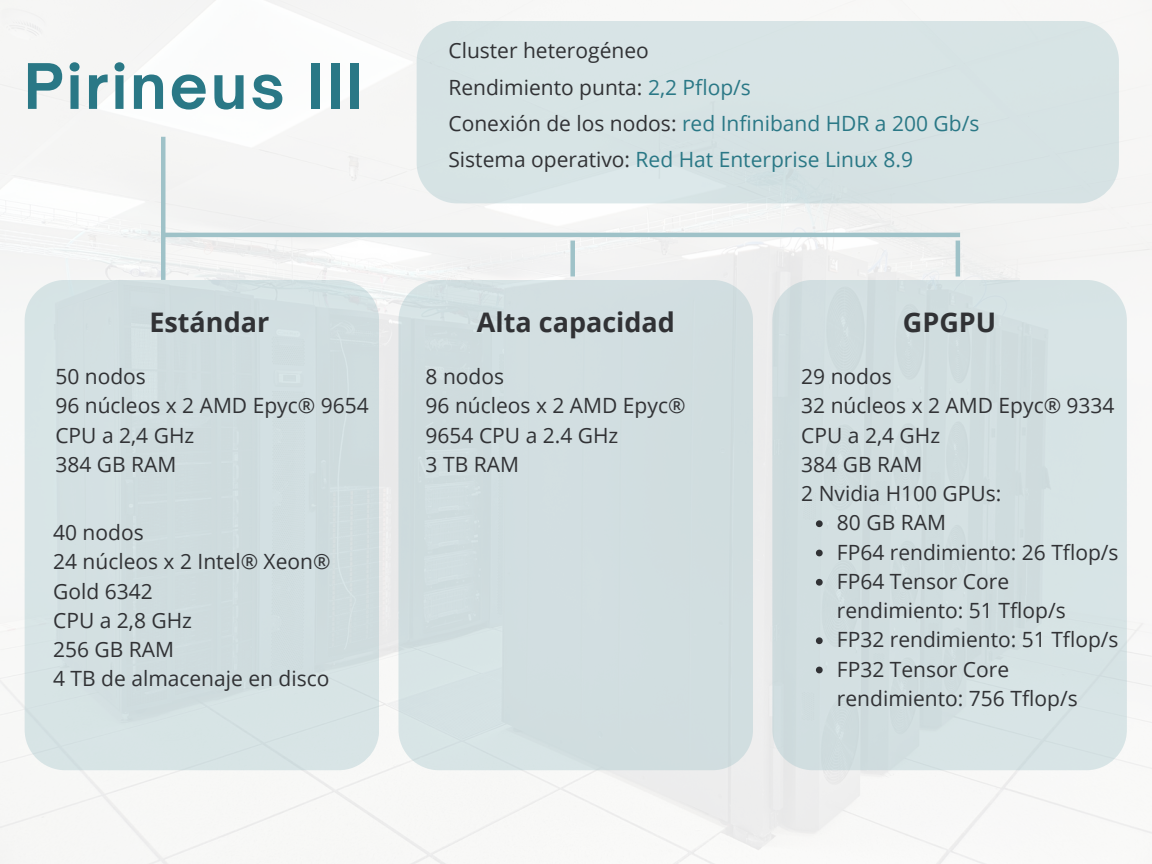
<style>
.page{position:relative;width:1152px;height:864px;background:#fff}
.page>*{position:absolute;margin:0;border:0;box-sizing:border-box;transform-origin:0 0}
.t1{font:700 60px "Open Sauce One";letter-spacing:.05em;color:#2a7886}
.t2{font:700 27px "Open Sans";color:#313235}
.t3{font:21px/29.2px "Open Sans";color:#313235}
.t4{font:21px "Open Sans";color:#2a7886}
.s1{color:#2a7886}
.s2{color:#313235}
</style>
<div class="page">
<div style="left:417px;top:21px;width:702px;height:182px;background:#d7e4e5"></div>
<hr style="left:161px;top:137px;width:4px;height:143px;background:#9fc2c8">
<div style="left:25px;top:280px;width:354px;height:490px;background:#d1dee1"></div>
<div style="left:398px;top:280px;width:355px;height:490px;background:#d1dee0"></div>
<div style="left:772px;top:280px;width:355px;height:490px;background:#d2dee1"></div>
<svg style="left:816px;top:520px;width:7px;height:7px"></svg>
<svg style="left:816px;top:550px;width:7px;height:6px"></svg>
<svg style="left:816px;top:579px;width:7px;height:7px"></svg>
<svg style="left:816px;top:637px;width:7px;height:7px"></svg>
<svg style="left:816px;top:667px;width:7px;height:6px"></svg>
<hr style="left:163px;top:233px;width:797px;height:4px;background:#9fc2c8">
<div style="left:570px;top:241px;width:5px;height:36px;background:#9fc2c8"></div>
<hr style="left:956px;top:241px;width:4px;height:36px;background:#9fc2c8">
<p class="t1" style="left:24px;top:49px;width:341px">Pirineus III</p>
<p class="t3" style="left:448px;top:36px;width:202px">Cluster heterogéneo</p>
<p class="t3" style="left:448px;top:72px;width:304px">Rendimiento punta: <span class="s1">2,2 Pflop/s</span></p>
<p class="t4" style="left:448px;top:109px;width:532px"><span class="s2">Conexión de los nodos:</span> red Infiniband HDR a 200 Gb/s</p>
<p class="t4" style="left:448px;top:145px;width:466px"><span class="s2">Sistema operativo:</span> Red Hat Enterprise Linux 8.9</p>
<p class="t2" style="left:149px;top:303px;width:121px">Estándar</p>
<p class="t2" style="left:477px;top:303px;width:199px">Alta capacidad</p>
<p class="t2" style="left:903px;top:303px;width:95px">GPGPU</p>
<h1 class="t3" style="left:55px;top:361px;width:92px">50 nodos</h1>
<p class="t3" style="left:55px;top:391px;width:315px">96 núcleos x 2 AMD Epyc® 9654</p>
<p class="t3" style="left:55px;top:420px;width:140px">CPU a 2,4 GHz</p>
<p class="t3" style="left:55px;top:449px;width:122px">384 GB RAM</p>
<p class="t3" style="left:53px;top:517px;width:92px">40 nodos</p>
<h3 class="t3" style="left:53px;top:547px;width:279px">24 núcleos x 2 Intel® Xeon®<br>Gold 6342</h3>
<p class="t3" style="left:53px;top:605px;width:140px">CPU a 2,8 GHz</p>
<p class="t3" style="left:53px;top:634px;width:122px">256 GB RAM</p>
<p class="t3" style="left:53px;top:664px;width:278px">4 TB de almacenaje en disco</p>
<p class="t3" style="left:426px;top:361px;width:80px">8 nodos</p>
<p class="t3" style="left:426px;top:391px;width:261px">96 núcleos x 2 AMD Epyc®<br>9654 CPU a 2.4 GHz</p>
<p class="t3" style="left:426px;top:449px;width:95px">3 TB RAM</p>
<p class="t3" style="left:801px;top:361px;width:92px">29 nodos</p>
<p class="t3" style="left:801px;top:391px;width:315px">32 núcleos x 2 AMD Epyc® 9334</p>
<p class="t3" style="left:801px;top:420px;width:140px">CPU a 2,4 GHz</p>
<h3 class="t3" style="left:801px;top:449px;width:122px">384 GB RAM</h3>
<p class="t3" style="left:801px;top:478px;width:202px">2 Nvidia H100 GPUs:</p>
<p class="t3" style="left:837px;top:508px;width:110px">80 GB RAM</p>
<p class="t3" style="left:837px;top:537px;width:283px">FP64 rendimiento: 26 Tflop/s</p>
<h2 class="t3" style="left:837px;top:566px;width:230px">FP64 Tensor Core rendimiento: 51 Tflop/s</h2>
<p class="t3" style="left:837px;top:625px;width:283px">FP32 rendimiento: 51 Tflop/s</p>
<p class="t3" style="left:837px;top:654px;width:242px">FP32 Tensor Core rendimiento: 756 Tflop/s</p>
</div>
